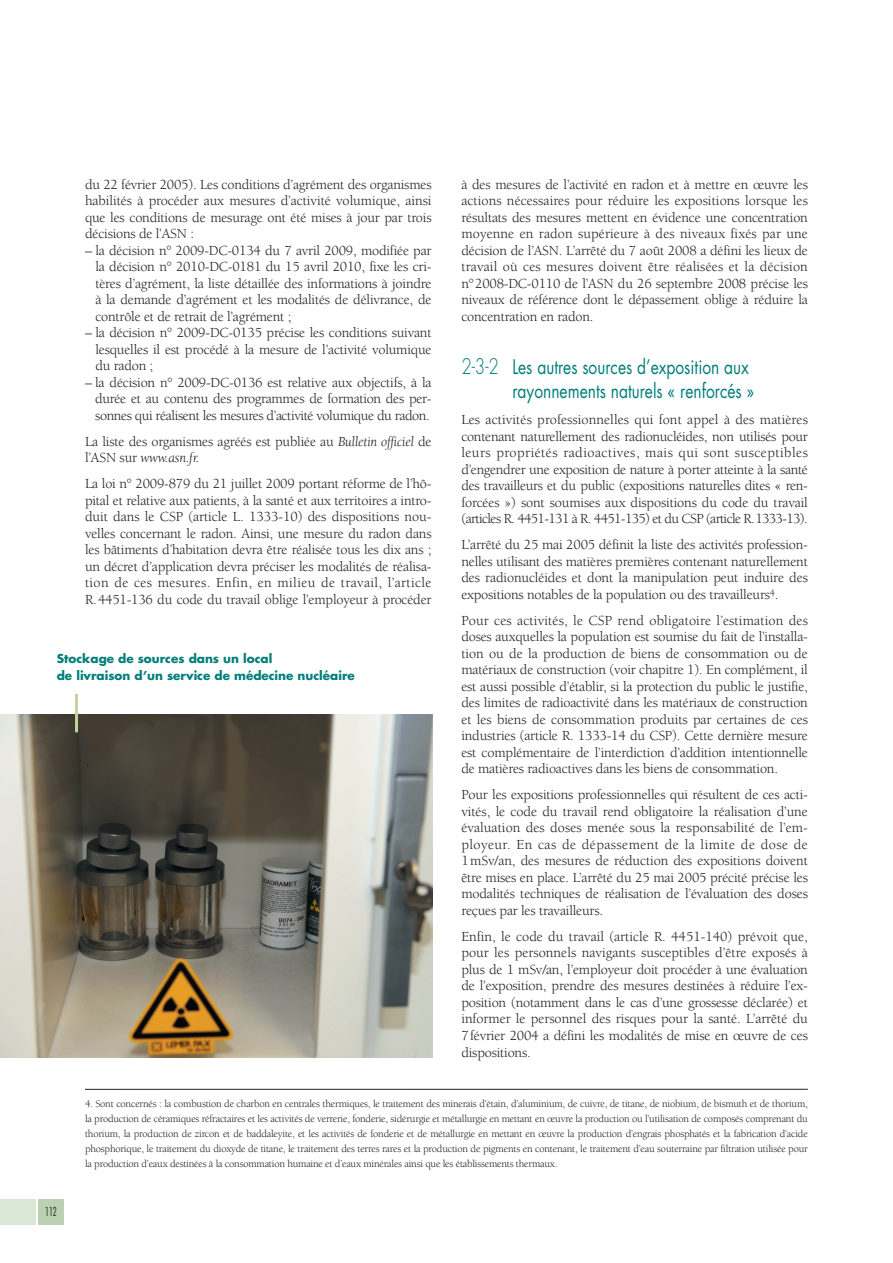
<style>
.page{position:relative;width:893px;height:1263px;background:#fff}
.page>*{position:absolute;margin:0;border:0;box-sizing:border-box;transform-origin:0 0}
.t1{font:19.5px/24px "Futura";color:#007e7a;text-align:right;scale:.8 1}
.t2{font:14.25px/16.5px "Berkeley";letter-spacing:-.015em;color:#231f20;text-align:justify}
.t3{font:700 12px/16.5px "Futura";color:#007e7a}
.t4{font:300 condensed 12px "Futura";color:#231f20;scale:.8 1}
.t5{font:10.5px/15px "Berkeley";letter-spacing:-.02em;color:#231f20;text-align:justify}
.s1{font-style:italic}
.s2{font-weight:300;font-size:21px}
</style>
<div class="page">
<div style="left:38px;top:1199px;width:26px;height:26px;background:#bad2b2"></div>
<div style="left:0;top:1199px;width:36px;height:26px;background:#dae7d5"></div>
<img style="left:0;top:714px;width:432px;height:343px">
<hr style="left:75px;top:694px;width:3px;height:38px;background:#c1d39e">
<hr style="left:85px;top:1089px;width:723px;height:1px;background:#231f20">
<p class="t2" style="left:85px;top:177px;width:348px">du 22 février 2005). Les conditions d’agrément des organismes habilités à procéder aux mesures d’activité volumique, ainsi que les conditions de mesurage ont été mises à jour par trois décisions de l’ASN :</p>
<p class="t2" style="left:95px;top:243px;width:338px;text-indent:-10px">– la décision n° 2009-DC-0134 du 7 avril 2009, modifiée par la décision n° 2010-DC-0181 du 15 avril 2010, fixe les cri&shy;tères d’agrément, la liste détaillée des informations à joindre à la demande d’agrément et les modalités de délivrance, de contrôle et de retrait de l’agrément ;</p>
<p class="t2" style="left:95px;top:326px;width:338px;text-indent:-10px">– la décision n° 2009-DC-0135 précise les conditions suivant lesquelles il est procédé à la mesure de l’activité volumique du radon ;</p>
<p class="t2" style="left:95px;top:375px;width:338px;text-indent:-10px">– la décision n° 2009-DC-0136 est relative aux objectifs, à la durée et au contenu des programmes de formation des per&shy;sonnes qui réalisent les mesures d’activité volumique du radon.</p>
<p class="t2" style="left:85px;top:434px;width:348px">La liste des organismes agréés est publiée au <span class="s1">Bulletin officiel</span> de l’ASN sur <span class="s1">www.asn.fr.</span></p>
<p class="t2" style="left:85px;top:477px;width:348px">La loi n° 2009-879 du 21 juillet 2009 portant réforme de l’hô&shy;pital et relative aux patients, à la santé et aux territoires a intro&shy;duit dans le CSP (article L. 1333-10) des dispositions nou&shy;velles concernant le radon. Ainsi, une mesure du radon dans les bâtiments d’habitation devra être réalisée tous les dix ans ; un décret d’application devra préciser les modalités de réalisa&shy;tion de ces mesures. Enfin, en milieu de travail, l’article R.4451-136 du code du travail oblige l’employeur à procéder</p>
<p class="t3" style="left:57px;top:651px;width:299px">Stockage de sources dans un local<br>de livraison d’un service de médecine nucléaire</p>
<p class="t2" style="left:461px;top:177px;width:348px">à des mesures de l’activité en radon et à mettre en œuvre les actions nécessaires pour réduire les expositions lorsque les résultats des mesures mettent en évidence une concentration moyenne en radon supérieure à des niveaux fixés par une décision de l’ASN. L’arrêté du 7 août 2008 a défini les lieux de travail où ces mesures doivent être réalisées et la décision n°2008-DC-0110 de l’ASN du 26 septembre 2008 précise les niveaux de référence dont le dépassement oblige à réduire la concentration en radon.</p>
<h1 class="t1" style="left:461px;top:357px;width:368px"><span class="s2">2-3-2</span> Les autres sources d’exposition aux rayonnements naturels « renforcés »</h1>
<p class="t2" style="left:461px;top:413px;width:348px">Les activités professionnelles qui font appel à des matières contenant naturellement des radionucléides, non utilisés pour leurs propriétés radioactives, mais qui sont susceptibles d’engendrer une exposition de nature à porter atteinte à la santé des travailleurs et du public (expositions naturelles dites « ren&shy;forcées ») sont soumises aux dispositions du code du travail (articles R. 4451-131 à R. 4451-135) et du CSP (article R.1333-13).</p>
<p class="t2" style="left:461px;top:538px;width:348px">L’arrêté du 25 mai 2005 définit la liste des activités profession&shy;nelles utilisant des matières premières contenant naturellement des radionucléides et dont la manipulation peut induire des expositions notables de la population ou des travailleurs<sup>4</sup>.</p>
<p class="t2" style="left:461px;top:613px;width:348px">Pour ces activités, le CSP rend obligatoire l’estimation des doses auxquelles la population est soumise du fait de l’installa&shy;tion ou de la production de biens de consommation ou de matériaux de construction (voir chapitre 1). En complément, il est aussi possible d’établir, si la protection du public le justifie, des limites de radioactivité dans les matériaux de construction et les biens de consommation produits par certaines de ces industries (article R. 1333-14 du CSP). Cette dernière mesure est complémentaire de l’interdiction d’addition intentionnelle de matières radioactives dans les biens de consommation.</p>
<p class="t2" style="left:461px;top:788px;width:348px">Pour les expositions professionnelles qui résultent de ces acti&shy;vités, le code du travail rend obligatoire la réalisation d’une évaluation des doses menée sous la responsabilité de l’em&shy;ployeur. En cas de dépassement de la limite de dose de 1mSv/an, des mesures de réduction des expositions doivent être mises en place. L’arrêté du 25 mai 2005 précité précise les modalités techniques de réalisation de l’évaluation des doses reçues par les travailleurs.</p>
<p class="t2" style="left:461px;top:929px;width:348px">Enfin, le code du travail (article R. 4451-140) prévoit que, pour les personnels navigants susceptibles d’être exposés à plus de 1 mSv/an, l’employeur doit procéder à une évaluation de l’exposition, prendre des mesures destinées à réduire l’ex&shy;position (notamment dans le cas d’une grossesse déclarée) et informer le personnel des risques pour la santé. L’arrêté du 7février 2004 a défini les modalités de mise en œuvre de ces dispositions.</p>
<p class="t4" style="left:45px;top:1206px;width:16px">112</p>
<p class="t5" style="left:85px;top:1097px;width:724px">4. Sont concernés : la combustion de charbon en centrales thermiques, le traitement des minerais d’étain, d’aluminium, de cuivre, de titane, de niobium, de bismuth et de thorium, la production de céramiques réfractaires et les activités de verrerie, fonderie, sidérurgie et métallurgie en mettant en œuvre la production ou l’utilisation de composés comprenant du thorium, la production de zircon et de baddaleyite, et les activités de fonderie et de métallurgie en mettant en œuvre la production d’engrais phosphatés et la fabrication d’acide phosphorique, le traitement du dioxyde de titane, le traitement des terres rares et la production de pigments en contenant, le traitement d’eau souterraine par filtration utilisée pour la production d’eaux destinées à la consommation humaine et d’eaux minérales ainsi que les établissements thermaux.</p>
</div>
